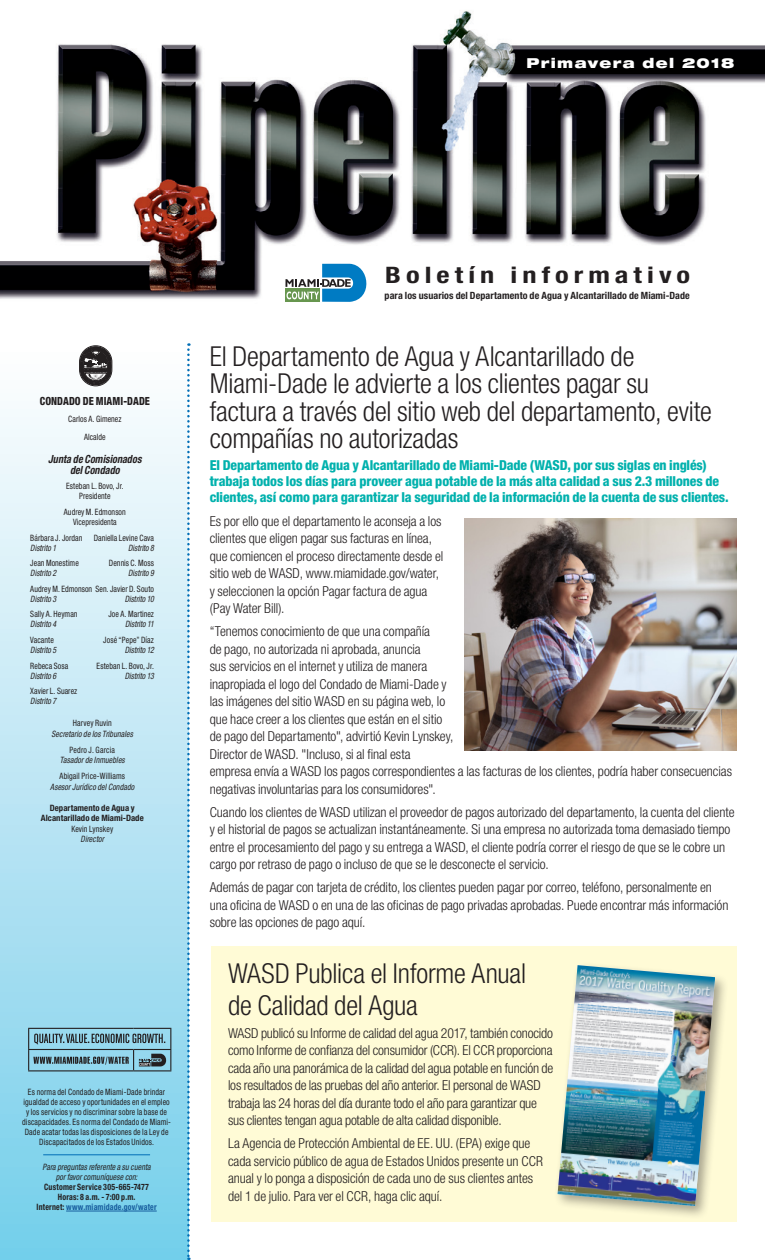
<style>
.page{position:relative;width:765px;height:1260px;background:#fff}
.page>*{position:absolute;margin:0;border:0;box-sizing:border-box;transform-origin:0 0}
.HEDS_BLK_THIN{font:300 condensed 27.5px/27.5px "Helvetica Neue LT Std";letter-spacing:-.005em;color:#231f20}
.t1{font:700 condensed 22.75px "Helvetica Neue LT Std";letter-spacing:.175em;color:#231f20;scale:1.25 1}
.BODY_SANS{font:300 condensed 13.75px/17.5px "Helvetica Neue LT Std";letter-spacing:-.005em;color:#231f20}
.NEW_INTRO{font:800 condensed 13.75px/16.2px "Helvetica Neue LT Std";letter-spacing:-.01em;color:#00b1ad}
.t2{font:900 expanded 13.75px "Helvetica Neue LT Std";letter-spacing:.095em;color:#fff}
.BODY_SANS-2{font:italic 700 condensed 11.25px/11px "Helvetica Neue LT Std";letter-spacing:.005em;color:#231f20;text-align:center;scale:.9 1}
.BODY_SANS-3{font:800 condensed 11.25px "Helvetica Neue LT Std";letter-spacing:.005em;color:#231f20;scale:.9 1}
.t3{font:700 condensed 10px "Helvetica Neue LT Std";letter-spacing:.01em;color:#231f20}
.BODY_SANS-4{font:condensed 8.75px/10px "Helvetica Neue LT Std";letter-spacing:.015em;color:#231f20;text-align:center;scale:.9 1}
.BODY_SANS-5{font:italic condensed 8.75px/10px "Helvetica Neue LT Std";letter-spacing:.005em;color:#231f20;text-align:center;scale:.9 1}
.BODY_SANS-6{font:700 condensed 8.75px/10px "Helvetica Neue LT Std";letter-spacing:.025em;color:#231f20;text-align:center;scale:.9 1}
.HED2{font:700 condensed 8.75px/10.5px "Helvetica Neue LT Std";color:#231f20;text-align:center}
.BODY_SANS-7{font:700 condensed 8.75px "Helvetica Neue LT Std";letter-spacing:.02em;color:#175d9e;scale:.9 1}
.s1{font-style:italic}
.s2{color:#231f20}
</style>
<div class="page">
<div style="left:0;top:221px;width:188px;height:1039px;background:linear-gradient(to bottom,#fff,#74cdea)"></div>
<svg style="left:187px;top:343px;width:3px;height:917px"></svg>
<div style="left:211px;top:947px;width:526px;height:275px;background:#fffbd6"></div>
<img style="left:0;top:11px;width:765px;height:298px">
<div style="left:285px;top:289px;width:35px;height:13px;background:#67964f"></div>
<svg style="left:286px;top:264px;width:83px;height:38px"></svg>
<div style="left:554px;top:961px;width:175px;height:259px;background:#231f20;opacity:.4"></div>
<img style="left:558px;top:965px;width:157px;height:241px">
<hr style="left:66px;top:1211px;width:91px;height:1px;background:#175d9e">
<hr style="left:43px;top:1154px;width:107px;height:1px;background:#006eb6">
<div style="left:79px;top:346px;width:33px;height:40px;border:1px solid #231f20;border-radius:16px"></div>
<svg style="left:80px;top:346px;width:31px;height:39px"></svg>
<hr style="left:28px;top:1028px;width:106px;height:1px;background:#231f20">
<hr style="left:134px;top:1028px;width:37px;height:1px;background:#231f20">
<hr style="left:28px;top:1070px;width:106px;height:1px;background:#231f20">
<hr style="left:134px;top:1070px;width:37px;height:1px;background:#231f20">
<svg style="left:28px;top:1029px;width:143px;height:41px;background:#79abbc"></svg>
<img style="left:465px;top:518px;width:272px;height:233px">
<p class="t2" style="left:527px;top:54px;width:209px">Primavera del 2018</p>
<p class="BODY_SANS-3" style="left:40px;top:394px;width:124px">CONDADO DE MIAMI-DADE</p>
<p class="BODY_SANS-4" style="left:68px;top:414px;width:61px">Carlos A. Gimenez</p>
<p class="BODY_SANS-4" style="left:84px;top:431px;width:26px">Alcalde</p>
<p class="BODY_SANS-2" style="left:48px;top:453px;width:105px">Junta de Comisionados del Condado</p>
<p class="BODY_SANS-4" style="left:66px;top:481px;width:65px">Esteban L. Bovo, Jr.<br>Presidente</p>
<p class="BODY_SANS-4" style="left:64px;top:507px;width:70px">Audrey M. Edmonson<br>Vicepresidenta</p>
<p class="BODY_SANS-4" style="left:30px;top:532px;width:59px">Bárbara J. Jordan</p>
<p class="BODY_SANS-4" style="left:94px;top:532px;width:68px">Daniella Levine Cava</p>
<p class="BODY_SANS-5" style="left:30px;top:543px;width:30px">Distrito 1</p>
<p class="BODY_SANS-5" style="left:128px;top:543px;width:30px">Distrito 8</p>
<p class="BODY_SANS-4" style="left:30px;top:558px;width:55px">Jean Monestime</p>
<p class="BODY_SANS-4" style="left:109px;top:558px;width:52px">Dennis C. Moss</p>
<p class="BODY_SANS-5" style="left:30px;top:568px;width:30px">Distrito 2</p>
<p class="BODY_SANS-5" style="left:128px;top:568px;width:30px">Distrito 9</p>
<p class="BODY_SANS-4" style="left:30px;top:584px;width:139px;text-align:left">Audrey M. Edmonson Sen. Javier D. Souto<br><span class="s1">Distrito 3</span></p>
<p class="BODY_SANS-5" style="left:125px;top:594px;width:34px">Distrito 10</p>
<p class="BODY_SANS-4" style="left:30px;top:609px;width:54px">Sally A. Heyman</p>
<p class="BODY_SANS-4" style="left:108px;top:609px;width:52px">Joe A. Martinez</p>
<p class="BODY_SANS-5" style="left:30px;top:620px;width:30px">Distrito 4</p>
<p class="BODY_SANS-5" style="left:125px;top:620px;width:34px">Distrito 11</p>
<p class="BODY_SANS-4" style="left:30px;top:635px;width:28px">Vacante</p>
<p class="BODY_SANS-4" style="left:103px;top:635px;width:58px">José “Pepe” Díaz</p>
<p class="BODY_SANS-5" style="left:30px;top:645px;width:30px">Distrito 5</p>
<p class="BODY_SANS-5" style="left:125px;top:645px;width:34px">Distrito 12</p>
<p class="BODY_SANS-4" style="left:30px;top:661px;width:44px">Rebeca Sosa</p>
<p class="BODY_SANS-4" style="left:97px;top:661px;width:65px">Esteban L. Bovo, Jr.</p>
<p class="BODY_SANS-5" style="left:30px;top:671px;width:30px">Distrito 6</p>
<p class="BODY_SANS-5" style="left:125px;top:671px;width:34px">Distrito 13</p>
<p class="BODY_SANS-4" style="left:30px;top:686px;width:54px;text-align:left">Xavier L. Suarez<br><span class="s1">Distrito 7</span></p>
<p class="BODY_SANS-4" style="left:73px;top:718px;width:45px">Harvey Ruvin</p>
<p class="BODY_SANS-5" style="left:52px;top:729px;width:92px">Secretario de los Tribunales</p>
<p class="BODY_SANS-4" style="left:70px;top:745px;width:52px">Pedro J. Garcia</p>
<p class="BODY_SANS-5" style="left:60px;top:755px;width:74px">Tasador de Inmuebles</p>
<p class="BODY_SANS-4" style="left:59px;top:771px;width:75px">Abigail Price-Williams</p>
<p class="BODY_SANS-5" style="left:50px;top:782px;width:95px">Asesor Jurídico del Condado</p>
<p class="HED2" style="left:41px;top:803px;width:104px">Departamento de Agua y<br>Alcantarillado de Miami-Dade</p>
<p class="BODY_SANS-4" style="left:71px;top:824px;width:48px;line-height:10.5px">Kevin Lynskey<br><span class="s1">Director</span></p>
<p class="BODY_SANS-4" style="left:22px;top:1087px;width:167px">Es norma del Condado de Miami-Dade brindar igualdad de acceso y oportunidades en el empleo y los servicios y no discriminar sobre la base de discapacidades. Es norma del Condado de Miami-Dade acatar todas las disposiciones de la Ley de Discapacitados de los Estados Unidos.</p>
<p class="BODY_SANS-5" style="left:43px;top:1162px;width:122px">Para preguntas referente a su cuenta por favor comuníquese con:</p>
<p class="BODY_SANS-6" style="left:44px;top:1182px;width:118px">Customer Service 305-665-7477<br>Horas: 8 a.m. - 7:00 p.m.</p>
<p class="BODY_SANS-7" style="left:37px;top:1202px;width:135px"><span class="s2">Internet:</span> www.miamidade.gov/water</p>
<p class="t1" style="left:385px;top:261px;width:245px">Boletín informativo</p>
<p class="t3" style="left:385px;top:289px;width:307px">para los usuarios del Departamento de Agua y Alcantarillado de Miami-Dade</p>
<p class="HEDS_BLK_THIN" style="left:210px;top:342px;width:504px">El Departamento de Agua y Alcantarillado de Miami-Dade le advierte a los clientes pagar su factura a través del sitio web del departamento, evite compañías no autorizadas</p>
<p class="NEW_INTRO" style="left:210px;top:457px;width:521px">El Departamento de Agua y Alcantarillado de Miami-Dade (WASD, por sus siglas en inglés) trabaja todos los días para proveer agua potable de la más alta calidad a sus 2.3 millones de clientes, así como para garantizar la seguridad de la información de la cuenta de sus clientes.</p>
<p class="BODY_SANS" style="left:210px;top:512px;width:235px">Es por ello que el departamento le aconseja a los clientes que eligen pagar sus facturas en línea, que comiencen el proceso directamente desde el sitio web de WASD, www.miamidade.gov/water, y seleccionen la opción Pagar factura de agua (Pay Water Bill).</p>
<p class="BODY_SANS" style="left:210px;top:622px;width:524px">“Tenemos conocimiento de que una compañía<br>de pago, no autorizada ni aprobada, anuncia<br>sus servicios en el internet y utiliza de manera<br>inapropiada el logo del Condado de Miami-Dade y<br>las imágenes del sitio WASD en su página web, lo<br>que hace creer a los clientes que están en el sitio<br>de pago del Departamento", advirtió Kevin Lynskey,<br>Director de WASD. "Incluso, si al final esta<br>empresa envía a WASD los pagos correspondientes a las facturas de los clientes, podría haber consecuencias negativas involuntarias para los consumidores".</p>
<p class="BODY_SANS" style="left:210px;top:803px;width:526px">Cuando los clientes de WASD utilizan el proveedor de pagos autorizado del departamento, la cuenta del cliente y el historial de pagos se actualizan instantáneamente. Si una empresa no autorizada toma demasiado tiempo entre el procesamiento del pago y su entrega a WASD, el cliente podría correr el riesgo de que se le cobre un cargo por retraso de pago o incluso de que se le desconecte el servicio.</p>
<p class="BODY_SANS" style="left:210px;top:879px;width:520px">Además de pagar con tarjeta de crédito, los clientes pueden pagar por correo, teléfono, personalmente en una oficina de WASD o en una de las oficinas de pago privadas aprobadas. Puede encontrar más información sobre las opciones de pago aquí.</p>
<p class="HEDS_BLK_THIN" style="left:228px;top:958px;width:300px;line-height:31.2px">WASD Publica el Informe Anual de Calidad del Agua</p>
<p class="BODY_SANS" style="left:228px;top:1024px;width:327px">WASD publicó su Informe de calidad del agua 2017, también conocido como Informe de confianza del consumidor (CCR). El CCR proporciona cada año una panorámica de la calidad del agua potable en función de los resultados de las pruebas del año anterior. El personal de WASD trabaja las 24 horas del día durante todo el año para garantizar que sus clientes tengan agua potable de alta calidad disponible.</p>
<p class="BODY_SANS" style="left:228px;top:1135px;width:316px">La Agencia de Protección Ambiental de EE. UU. (EPA) exige que cada servicio público de agua de Estados Unidos presente un CCR anual y lo ponga a disposición de cada uno de sus clientes antes del 1 de julio. Para ver el CCR, haga clic aquí.</p>
</div>
